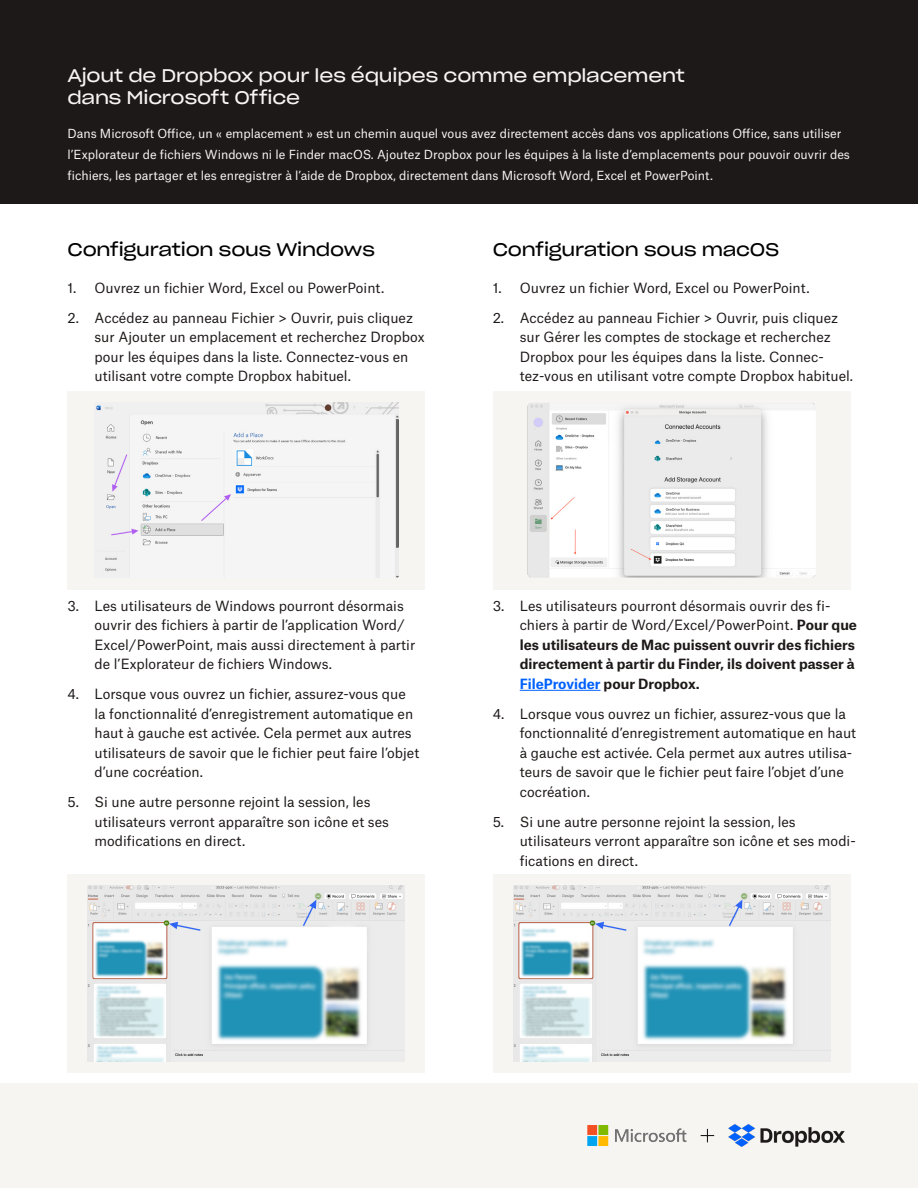
<style>
.page{position:relative;width:918px;height:1188px;background:#fff}
.page>*{position:absolute;margin:0;border:0;box-sizing:border-box;transform-origin:0 0}
.t1{font:18px/22.5px "Sharp Grotesk Book 23";letter-spacing:-.01em;color:#f7f5f2}
.t2{font:18px "Sharp Grotesk Book 23";letter-spacing:-.01em;color:#000}
.t3{font:13.5px/19.5px "Atlas Grotesk";color:#1e1919}
.t4{font:700 13.5px/19.5px "Atlas Grotesk";color:#1e1919}
.t5{font:12px/21px "Atlas Grotesk";color:#f7f5f2}
.s1{font-weight:400}
.s2{color:#0061fe}
</style>
<div class="page">
<div style="left:0;top:1083px;width:918px;height:105px;background:#f7f5f2"></div>
<div style="left:0;top:0;width:918px;height:203px;background:#1e1919"></div>
<div style="left:68px;top:391px;width:357px;height:199px;background:#f7f5f2"></div>
<img style="left:96px;top:403px;width:303px;height:175px">
<hr style="left:520px;top:690px;width:81px;height:1px;background:#0061fe">
<div style="left:493px;top:391px;width:357px;height:199px;background:#f7f5f2"></div>
<img style="left:527px;top:403px;width:288px;height:175px">
<div style="left:68px;top:874px;width:357px;height:199px;background:#f7f5f2"></div>
<img style="left:88px;top:886px;width:317px;height:175px">
<div style="left:493px;top:874px;width:357px;height:199px;background:#f7f5f2"></div>
<img style="left:513px;top:886px;width:317px;height:175px">
<img style="left:587px;top:1124px;width:258px;height:23px">
<h2 class="t1" style="left:68px;top:63px;width:619px">Ajout de Dropbox pour les équipes comme emplacement dans Microsoft Office</h2>
<p class="t5" style="left:68px;top:122px;width:784px">Dans Microsoft Office, un « emplacement » est un chemin auquel vous avez directement accès dans vos applications Office, sans utiliser l’Explorateur de fichiers Windows ni le Finder macOS. Ajoutez Dropbox pour les équipes à la liste d’emplacements pour pouvoir ouvrir des fichiers, les partager et les enregistrer à l’aide de Dropbox, directement dans Microsoft Word, Excel et PowerPoint.</p>
<h2 class="t2" style="left:68px;top:234px;width:309px">Configuration sous Windows</h2>
<h2 class="t2" style="left:493px;top:234px;width:288px">Configuration sous macOS</h2>
<p class="t3" style="left:493px;top:277px;width:318px">1. Ouvrez un fichier Word, Excel ou PowerPoint.</p>
<p class="t3" style="left:520px;top:307px;width:335px;text-indent:-27px">2. Accédez au panneau Fichier &gt; Ouvrir, puis cliquez sur Gérer les comptes de stockage et recherchez Dropbox pour les équipes dans la liste. Connec&shy;tez-vous en utilisant votre compte Dropbox habituel.</p>
<p class="t3" style="left:68px;top:277px;width:318px">1. Ouvrez un fichier Word, Excel ou PowerPoint.</p>
<p class="t3" style="left:94px;top:307px;width:332px;text-indent:-27px">2. Accédez au panneau Fichier &gt; Ouvrir, puis cliquez sur Ajouter un emplacement et recherchez Dropbox pour les équipes dans la liste. Connectez-vous en utilisant votre compte Dropbox habituel.</p>
<p class="t3" style="left:94px;top:595px;width:322px;text-indent:-27px">3. Les utilisateurs de Windows pourront désormais ouvrir des fichiers à partir de l’application Word/ Excel/PowerPoint, mais aussi directement à partir de l’Explorateur de fichiers Windows.</p>
<p class="t3" style="left:94px;top:683px;width:326px;text-indent:-27px">4. Lorsque vous ouvrez un fichier, assurez-vous que la fonctionnalité d’enregistrement automatique en haut à gauche est activée. Cela permet aux autres utilisateurs de savoir que le fichier peut faire l’objet d’une cocréation.</p>
<p class="t3" style="left:94px;top:791px;width:296px;text-indent:-27px">5. Si une autre personne rejoint la session, les utilisateurs verront apparaître son icône et ses modifications en direct.</p>
<p class="t4" style="left:520px;top:595px;width:339px;text-indent:-27px"><span class="s1">3. Les utilisateurs pourront désormais ouvrir des fi&shy;chiers à partir de Word/Excel/PowerPoint.</span> Pour que les utilisateurs de Mac puissent ouvrir des fichiers directement à partir du Finder, ils doivent passer à <span class="s2">FileProvider</span> pour Dropbox.</p>
<p class="t3" style="left:520px;top:703px;width:338px;text-indent:-27px">4. Lorsque vous ouvrez un fichier, assurez-vous que la fonctionnalité d’enregistrement automatique en haut à gauche est activée. Cela permet aux autres utilisa&shy;teurs de savoir que le fichier peut faire l’objet d’une cocréation.</p>
<p class="t3" style="left:520px;top:811px;width:338px;text-indent:-27px">5. Si une autre personne rejoint la session, les utilisateurs verront apparaître son icône et ses modi&shy;fications en direct.</p>
</div>
